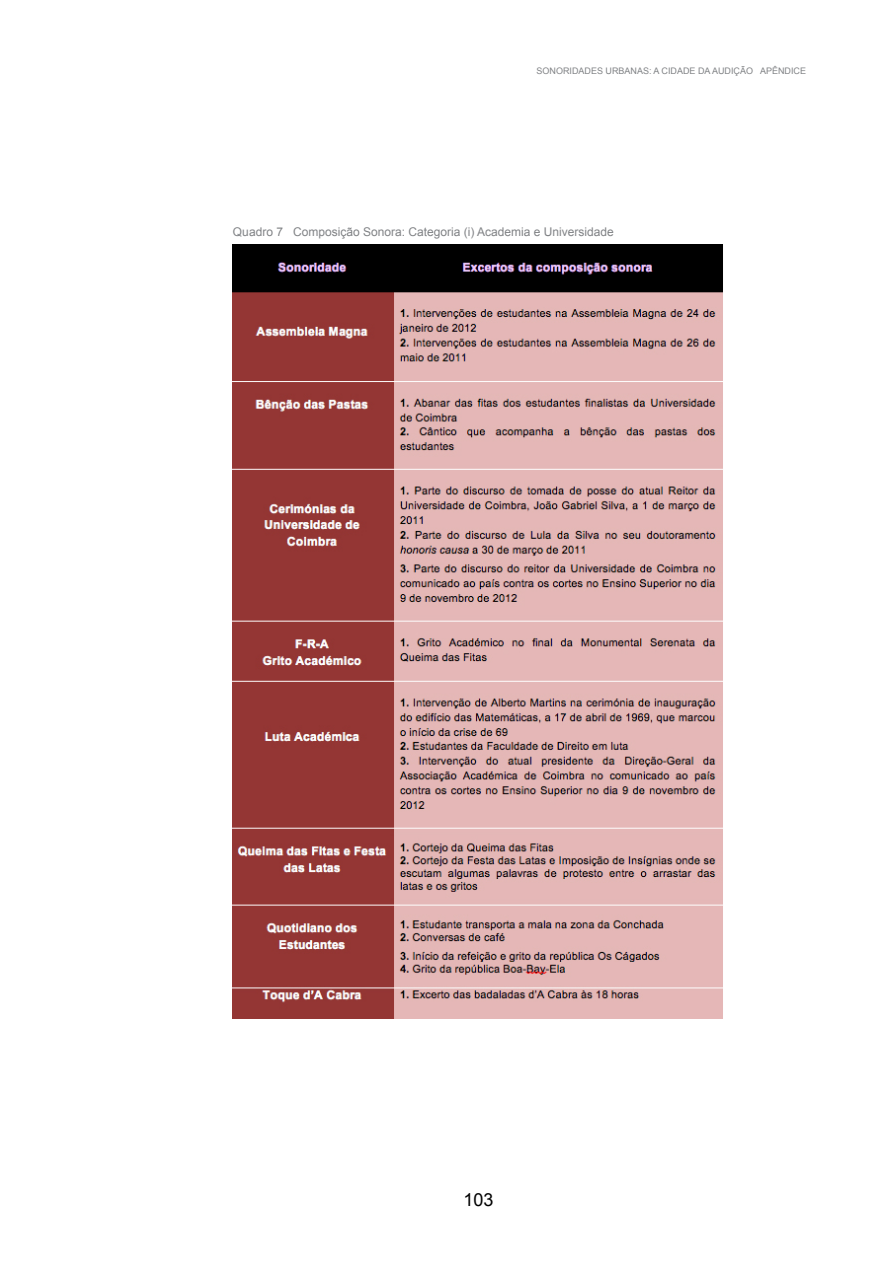
<style>
.page{position:relative;width:893px;height:1263px;background:#fff}
.page>*{position:absolute;margin:0;border:0;box-sizing:border-box;transform-origin:0 0}
.t1{font:18px "Arial";color:#000}
.t2{font:12px "Arial";color:#808285}
.t3{font:9px "Arial";color:#808285}
</style>
<div class="page">
<img style="left:233px;top:244px;width:490px;height:775px">
<p class="t3" style="left:536px;top:65px;width:271px">SONORIDADES URBANAS: A CIDADE DA AUDIÇÃO APÊNDICE</p>
<p class="t2" style="left:233px;top:224px;width:382px">Quadro 7 Composição Sonora: Categoria (i) Academia e Universidade</p>
<p class="t1" style="left:463px;top:1187px;width:31px">103</p>
</div>
